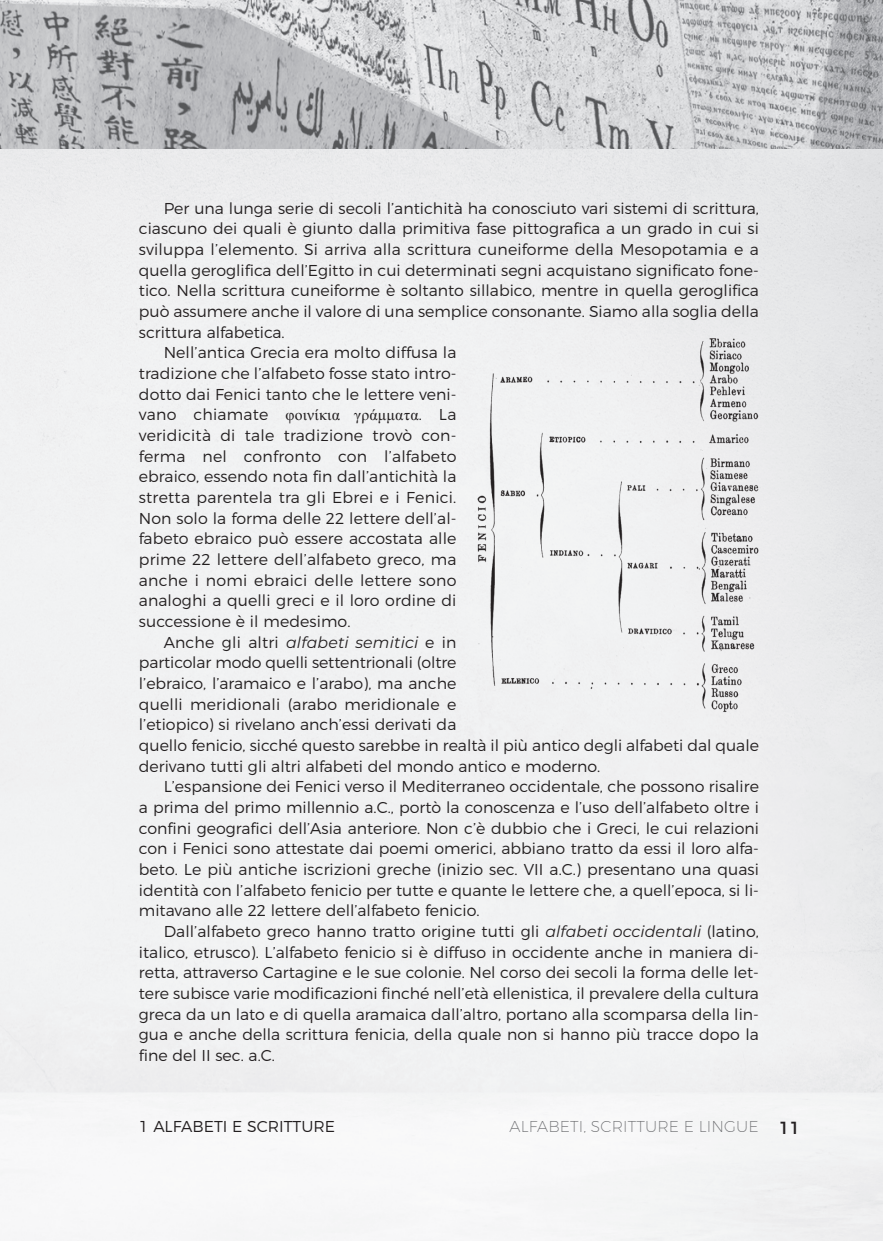
<style>
.page{position:relative;width:883px;height:1241px;background:#fff}
.page>*{position:absolute;margin:0;border:0;box-sizing:border-box;transform-origin:0 0}
.t1{font:17.5px "Montserrat";color:#231f20}
.t2{font:300 15.75px/20.7px "Montserrat";color:#231f20;text-align:justify}
.t3{font:200 15.75px "Montserrat";letter-spacing:.01em;color:#6c6d70}
.s1{font-family:"Times New Roman";font-weight:400}
.s2{font-weight:400;font-style:italic}
</style>
<div class="page">
<img style="left:0;top:0;width:883px;height:149px">
<img style="left:474px;top:334px;width:285px;height:384px">
<p class="t2" style="left:139px;top:199px;width:622px;text-indent:25px">Per una lunga serie di secoli l’antichità ha conosciuto vari sistemi di scrittura, ciascuno dei quali è giunto dalla primitiva fase pittografica a un grado in cui si sviluppa l’elemento. Si arriva alla scrittura cuneiforme della Mesopotamia e a quella geroglifica dell’Egitto in cui determinati segni acquistano significato fone&shy;tico. Nella scrittura cuneiforme è soltanto sillabico, mentre in quella geroglifica può assumere anche il valore di una semplice consonante. Siamo alla soglia della scrittura alfabetica.</p>
<p class="t2" style="left:139px;top:344px;width:319px;text-indent:25px">Nell’antica Grecia era molto diffusa la tradizione che l’alfabeto fosse stato intro&shy;dotto dai Fenici tanto che le lettere veni&shy;vano chiamate <span class="s1">φοινίκια γράμματα</span>. La veridicità di tale tradizione trovò con&shy;ferma nel confronto con l’alfabeto ebraico, essendo nota fin dall’antichità la stretta parentela tra gli Ebrei e i Fenici.<br>Non solo la forma delle 22 lettere dell’al&shy;fabeto ebraico può essere accostata alle prime 22 lettere dell’alfabeto greco, ma anche i nomi ebraici delle lettere sono analoghi a quelli greci e il loro ordine di successione è il medesimo.</p>
<p class="t2" style="left:139px;top:633px;width:622px;text-align:left;text-indent:25px">Anche gli altri <span class="s2">alfabeti semitici</span> e in<br>particolar modo quelli settentrionali (oltre<br>l’ebraico, l’aramaico e l’arabo), ma anche<br>quelli meridionali (arabo meridionale e<br>l’etiopico) si rivelano anch’essi derivati da<br>quello fenicio, sicché questo sarebbe in realtà il più antico degli alfabeti dal quale derivano tutti gli altri alfabeti del mondo antico e moderno.</p>
<p class="t2" style="left:139px;top:777px;width:622px;text-indent:25px">L’espansione dei Fenici verso il Mediterraneo occidentale, che possono risalire a prima del primo millennio a.C., portò la conoscenza e l’uso dell’alfabeto oltre i confini geografici dell’Asia anteriore. Non c’è dubbio che i Greci, le cui relazioni con i Fenici sono attestate dai poemi omerici, abbiano tratto da essi il loro alfa&shy;beto. Le più antiche iscrizioni greche (inizio sec. VII a.C.) presentano una quasi identità con l’alfabeto fenicio per tutte e quante le lettere che, a quell’epoca, si li&shy;mitavano alle 22 lettere dell’alfabeto fenicio.</p>
<p class="t2" style="left:139px;top:922px;width:622px;text-indent:25px">Dall’alfabeto greco hanno tratto origine tutti gli <span class="s2">alfabeti occidentali</span> (latino, italico, etrusco). L’alfabeto fenicio si è diffuso in occidente anche in maniera di&shy;retta, attraverso Cartagine e le sue colonie. Nel corso dei secoli la forma delle let&shy;tere subisce varie modificazioni finché nell’età ellenistica, il prevalere della cultura greca da un lato e di quella aramaica dall’altro, portano alla scomparsa della lin&shy;gua e anche della scrittura fenicia, della quale non si hanno più tracce dopo la fine del II sec. a.C.</p>
<p class="t2" style="left:139px;top:1117px;width:198px">1 ALFABETI E SCRITTURE</p>
<p class="t3" style="left:510px;top:1117px;width:251px">ALFABETI, SCRITTURE E LINGUE</p>
<p class="t1" style="left:779px;top:1120px;width:23px">11</p>
</div>
